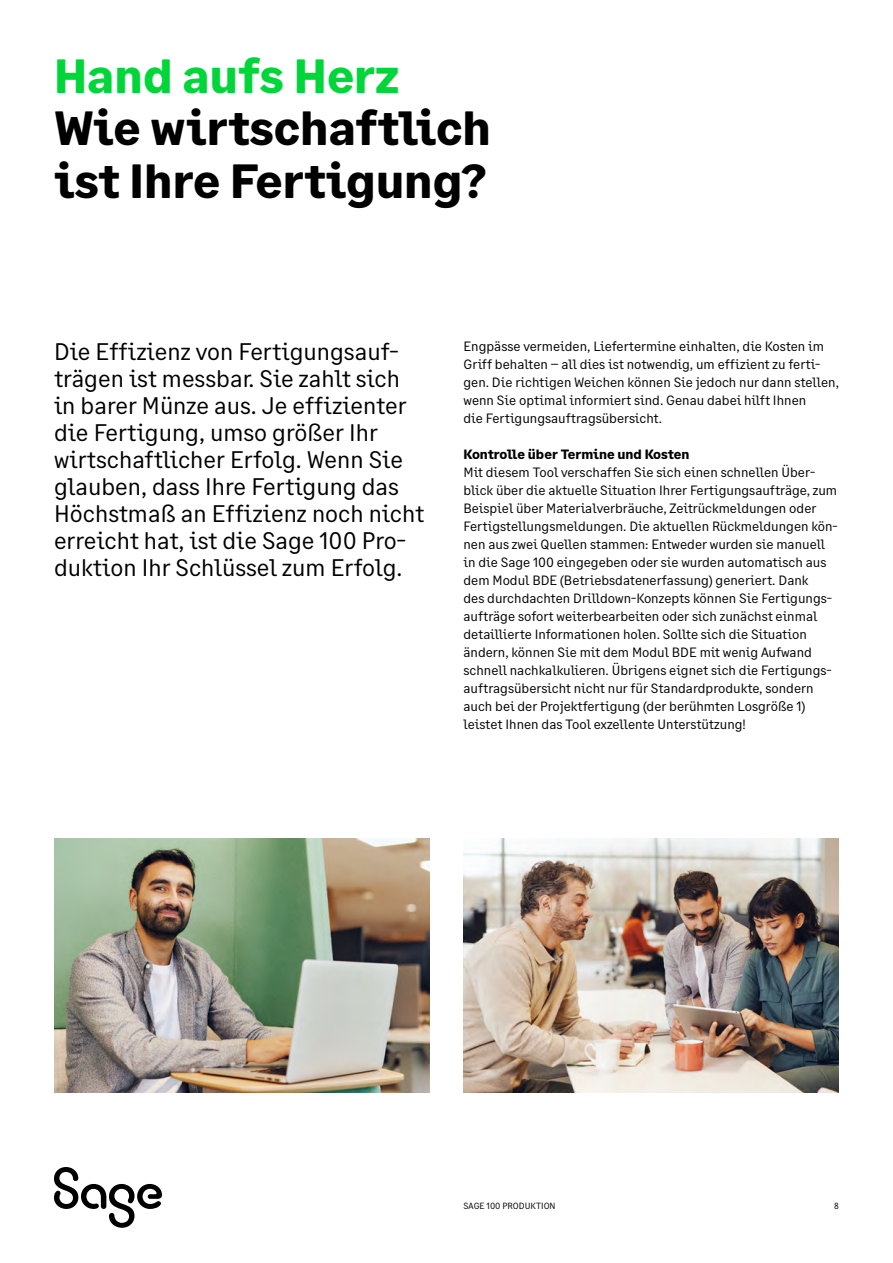
<style>
.page{position:relative;width:893px;height:1263px;background:#fff}
.page>*{position:absolute;margin:0;border:0;box-sizing:border-box;transform-origin:0 0}
.t1{font:700 48px/52.5px "Sage Text";color:#000}
.t2{font:700 48px "Sage Text";color:#00d639}
.t3{font:24px/27px "Sage Text";color:#000}
.t4{font:13.5px/18px "Sage Text";color:#000}
.t5{font:700 13.5px "Sage Text";color:#000}
.t6{font:9px "Sage Text";color:#000}
</style>
<div class="page">
<img style="left:54px;top:839px;width:375px;height:254px">
<img style="left:463px;top:839px;width:376px;height:254px">
<svg style="left:54px;top:1167px;width:108px;height:61px"></svg>
<h1 class="t2" style="left:54px;top:46px;width:347px">Hand aufs Herz</h1>
<h1 class="t1" style="left:54px;top:103px;width:438px">Wie wirtschaftlich ist Ihre Fertigung?</h1>
<p class="t3" style="left:54px;top:338px;width:372px">Die Effizienz von Fertigungsauf&shy;trägen ist messbar. Sie zahlt sich in barer Münze aus. Je effizienter die Fertigung, umso größer Ihr wirtschaftlicher Erfolg. Wenn Sie glauben, dass Ihre Fertigung das Höchstmaß an Effizienz noch nicht erreicht hat, ist die Sage 100 Pro&shy;duktion Ihr Schlüssel zum Erfolg.</p>
<p class="t4" style="left:463px;top:337px;width:377px">Engpässe vermeiden, Liefertermine einhalten, die Kosten im Griff behalten – all dies ist notwendig, um effizient zu ferti&shy;gen. Die richtigen Weichen können Sie jedoch nur dann stellen, wenn Sie optimal informiert sind. Genau dabei hilft Ihnen<br>die Fertigungsauftragsübersicht.</p>
<p class="t5" style="left:463px;top:446px;width:227px">Kontrolle über Termine und Kosten</p>
<p class="t4" style="left:463px;top:463px;width:376px">Mit diesem Tool verschaffen Sie sich einen schnellen Über&shy;blick über die aktuelle Situation Ihrer Fertigungsaufträge, zum Beispiel über Materialverbräuche, Zeitrückmeldungen oder Fertigstellungsmeldungen. Die aktuellen Rückmeldungen kön&shy;nen aus zwei Quellen stammen: Entweder wurden sie manuell in die Sage 100 eingegeben oder sie wurden automatisch aus dem Modul BDE (Betriebsdatenerfassung) generiert. Dank<br>des durchdachten Drilldown-Konzepts können Sie Fertigungs&shy;aufträge sofort weiterbearbeiten oder sich zunächst einmal detaillierte Informationen holen. Sollte sich die Situation ändern, können Sie mit dem Modul BDE mit wenig Aufwand schnell nachkalkulieren. Übrigens eignet sich die Fertigungs&shy;auftragsübersicht nicht nur für Standardprodukte, sondern auch bei der Projektfertigung (der berühmten Losgröße 1) leistet Ihnen das Tool exzellente Unterstützung!</p>
<p class="t6" style="left:463px;top:1200px;width:94px">SAGE 100 PRODUKTION</p>
<p class="t6" style="left:834px;top:1200px;width:6px">8</p>
</div>
